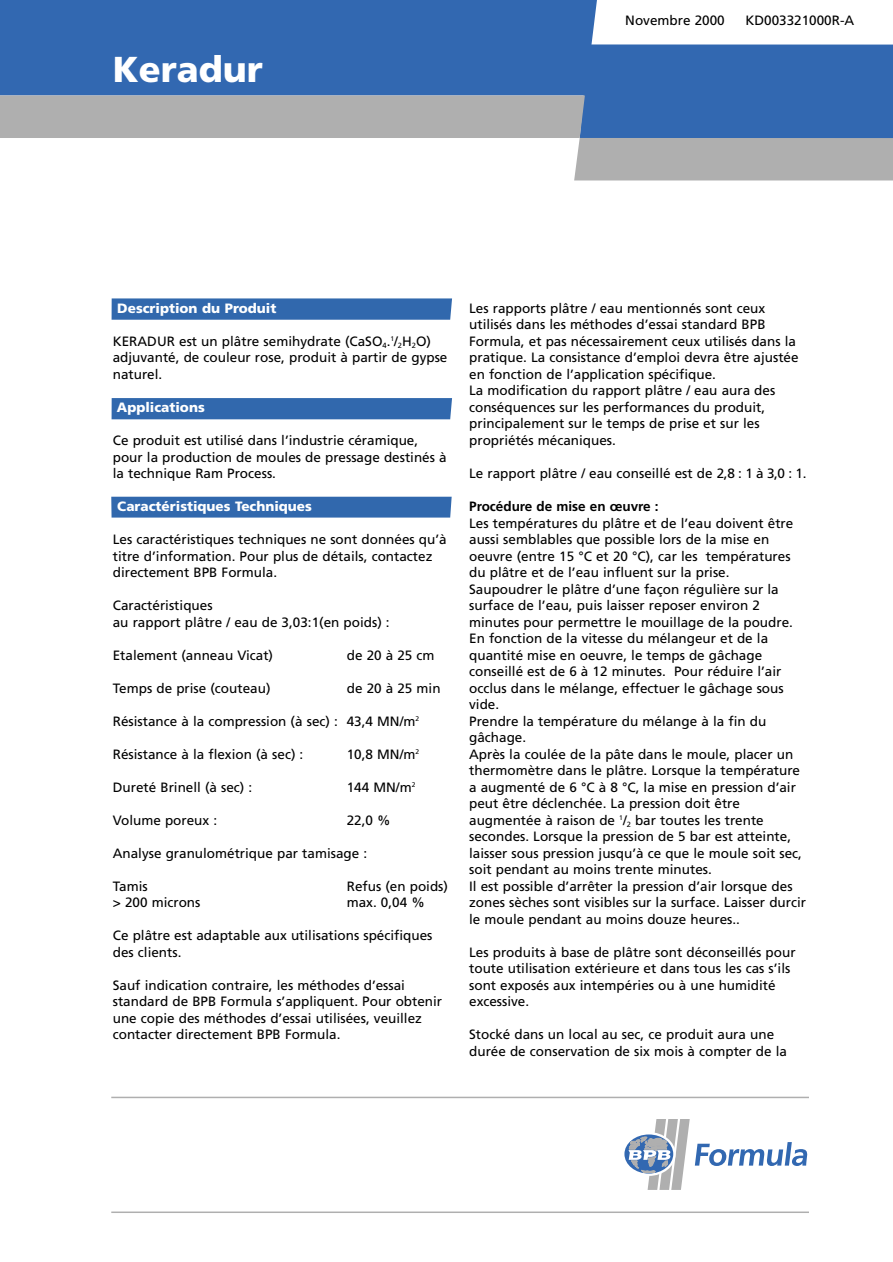
<style>
.page{position:relative;width:893px;height:1262px;background:#fff}
.page>*{position:absolute;margin:0;border:0;box-sizing:border-box;transform-origin:0 0}
.t1{font:900 36px "Frutiger";color:#fff}
.t2{font:13.5px/16.5px "Frutiger";color:#000}
.t3{font:900 13.5px "Frutiger";color:#fff}
.t4{font:700 13.5px "Frutiger";color:#000}
</style>
<div class="page">
<div style="left:0;top:0;width:597px;height:44px;background:#3268b1"></div>
<svg style="left:0;top:44px;width:892px;height:136px"></svg>
<div style="left:622px;top:1132px;width:53px;height:43px;background:#fff;border:5px solid #fff;border-radius:50%"></div>
<svg style="left:624px;top:1134px;width:49px;height:39px"></svg>
<svg style="left:628px;top:1119px;width:179px;height:70px"></svg>
<hr style="left:111px;top:1211px;width:698px;height:2px;background:#afafaf">
<hr style="left:111px;top:1096px;width:698px;height:2px;background:#afafaf">
<svg style="left:112px;top:298px;width:340px;height:22px;background:#386daf"></svg>
<div style="left:112px;top:398px;width:340px;height:21px;background:#3168ad"></div>
<div style="left:111px;top:497px;width:340px;height:20px;background:#3168ad"></div>
<h1 class="t1" style="left:113px;top:55px;width:151px">Keradur</h1>
<p class="t2" style="left:625px;top:13px;width:101px">Novembre 2000</p>
<p class="t2" style="left:745px;top:13px;width:110px">KD003321000R-A</p>
<p class="t3" style="left:117px;top:303px;width:160px">Description du Produit</p>
<p class="t2" style="left:113px;top:334px;width:336px">KERADUR est un plâtre semihydrate (CaSO<sub>4</sub>.<sup>1</sup>/<sub>2</sub>H<sub>2</sub>O) adjuvanté, de couleur rose, produit à partir de gypse naturel.</p>
<p class="t3" style="left:117px;top:402px;width:89px">Applications</p>
<p class="t2" style="left:113px;top:433px;width:335px">Ce produit est utilisé dans l’industrie céramique, pour la production de moules de pressage destinés à la technique Ram Process.</p>
<p class="t3" style="left:117px;top:501px;width:196px">Caractéristiques Techniques</p>
<p class="t2" style="left:113px;top:532px;width:335px">Les caractéristiques techniques ne sont données qu’à titre d’information. Pour plus de détails, contactez directement BPB Formula.</p>
<p class="t2" style="left:113px;top:598px;width:278px">Caractéristiques<br>au rapport plâtre / eau de 3,03:1(en poids) :</p>
<p class="t2" style="left:113px;top:647px;width:162px">Etalement (anneau Vicat)</p>
<p class="t2" style="left:347px;top:647px;width:89px">de 20 à 25 cm</p>
<p class="t2" style="left:113px;top:680px;width:159px">Temps de prise (couteau)</p>
<p class="t2" style="left:347px;top:680px;width:95px">de 20 à 25 min</p>
<p class="t2" style="left:113px;top:713px;width:308px">Résistance à la compression (à sec) : 43,4 MN/m<sup>2</sup></p>
<p class="t2" style="left:113px;top:746px;width:192px">Résistance à la flexion (à sec) :</p>
<p class="t2" style="left:347px;top:746px;width:74px">10,8 MN/m<sup>2</sup></p>
<p class="t2" style="left:113px;top:779px;width:141px">Dureté Brinell (à sec) :</p>
<p class="t2" style="left:347px;top:779px;width:70px">144 MN/m<sup>2</sup></p>
<p class="t2" style="left:113px;top:812px;width:106px">Volume poreux :</p>
<p class="t2" style="left:347px;top:812px;width:45px">22,0 %</p>
<p class="t2" style="left:113px;top:845px;width:256px">Analyse granulométrique par tamisage :</p>
<p class="t2" style="left:113px;top:878px;width:37px">Tamis</p>
<p class="t2" style="left:347px;top:878px;width:103px">Refus (en poids)</p>
<p class="t2" style="left:113px;top:895px;width:89px">&gt; 200 microns</p>
<p class="t2" style="left:347px;top:895px;width:80px">max. 0,04 %</p>
<p class="t2" style="left:113px;top:928px;width:321px">Ce plâtre est adaptable aux utilisations spécifiques des clients.</p>
<p class="t2" style="left:113px;top:977px;width:331px">Sauf indication contraire, les méthodes d’essai standard de BPB Formula s’appliquent. Pour obtenir une copie des méthodes d’essai utilisées, veuillez contacter directement BPB Formula.</p>
<p class="t2" style="left:469px;top:301px;width:331px">Les rapports plâtre / eau mentionnés sont ceux utilisés dans les méthodes d’essai standard BPB Formula, et pas nécessairement ceux utilisés dans la pratique. La consistance d’emploi devra être ajustée en fonction de l’application spécifique.<br>La modification du rapport plâtre / eau aura des conséquences sur les performances du produit, principalement sur le temps de prise et sur les propriétés mécaniques.</p>
<p class="t2" style="left:469px;top:466px;width:339px">Le rapport plâtre / eau conseillé est de 2,8 : 1 à 3,0 : 1.</p>
<p class="t4" style="left:469px;top:501px;width:191px">Procédure de mise en œuvre :</p>
<p class="t2" style="left:469px;top:515px;width:338px">Les températures du plâtre et de l’eau doivent être aussi semblables que possible lors de la mise en oeuvre (entre 15 °C et 20 °C), car les températures du plâtre et de l’eau influent sur la prise.<br>Saupoudrer le plâtre d’une façon régulière sur la surface de l’eau, puis laisser reposer environ 2 minutes pour permettre le mouillage de la poudre.<br>En fonction de la vitesse du mélangeur et de la quantité mise en oeuvre, le temps de gâchage conseillé est de 6 à 12 minutes. Pour réduire l’air occlus dans le mélange, effectuer le gâchage sous vide.<br>Prendre la température du mélange à la fin du gâchage.<br>Après la coulée de la pâte dans le moule, placer un thermomètre dans le plâtre. Lorsque la température a augmenté de 6 °C à 8 °C, la mise en pression d’air peut être déclenchée. La pression doit être augmentée à raison de <sup>1</sup>/<sub>2</sub> bar toutes les trente secondes. Lorsque la pression de 5 bar est atteinte, laisser sous pression jusqu’à ce que le moule soit sec, soit pendant au moins trente minutes.<br>Il est possible d’arrêter la pression d’air lorsque des zones sèches sont visibles sur la surface. Laisser durcir le moule pendant au moins douze heures..</p>
<p class="t2" style="left:469px;top:944px;width:328px">Les produits à base de plâtre sont déconseillés pour toute utilisation extérieure et dans tous les cas s’ils sont exposés aux intempéries ou à une humidité excessive.</p>
<p class="t2" style="left:469px;top:1027px;width:319px">Stocké dans un local au sec, ce produit aura une durée de conservation de six mois à compter de la</p>
</div>
